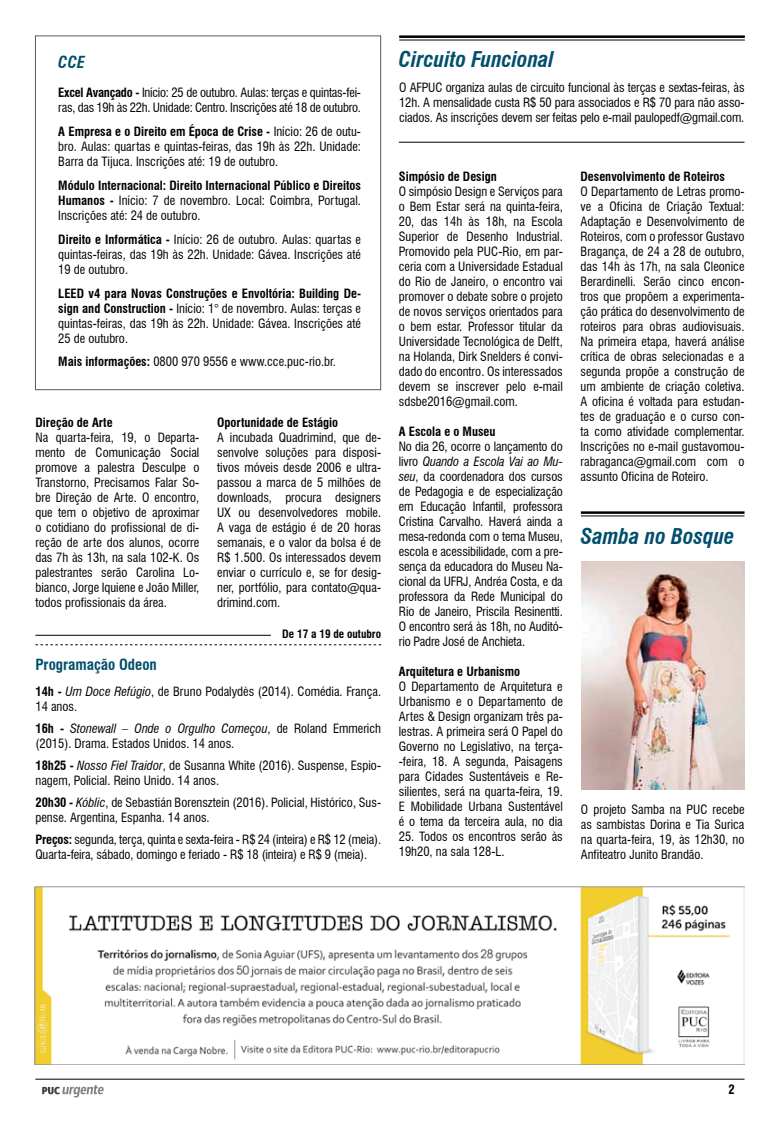
<style>
.page{position:relative;width:780px;height:1134px;background:#fff}
.page>*{position:absolute;margin:0;border:0;box-sizing:border-box;transform-origin:0 0}
.t1{font:italic 700 condensed 21.25px "Swiss 721 BT";color:#004f6c}
.t2{font:italic 700 condensed 16.25px "Swiss 721 BT";color:#004f6c}
.t3{font:700 condensed 15px "Swiss 721 BT";color:#004f6c}
.t4{font:condensed 12.5px/15px "Swiss 721 BT";color:#000;text-align:justify}
.t5{font:condensed 12.5px/15px "Swiss 721 BT";letter-spacing:-.02em;color:#000}
.t6{font:700 condensed 12.5px "Swiss 721 BT";color:#000}
.t7{font:700 condensed 11.25px "Swiss 721 BT";color:#000}
.s1{font-weight:700}
.s2{font-style:italic}
</style>
<div class="page">
<hr style="left:35px;top:1079px;width:709px;height:1px;background:#000">
<svg style="left:42px;top:1085px;width:62px;height:12px"></svg>
<hr style="left:399px;top:142px;width:345px;height:1px;background:#000">
<hr style="left:399px;top:35px;width:345px;height:3px;background:#000">
<hr style="left:399px;top:40px;width:345px;height:1px;background:#000">
<div style="left:35px;top:35px;width:346px;height:355px;border:1px solid #58595b"></div>
<svg style="left:35px;top:644px;width:346px;height:1px"></svg>
<hr style="left:35px;top:635px;width:236px;height:1px;background:#000">
<img style="left:34px;top:886px;width:710px;height:178px">
<hr style="left:581px;top:511px;width:163px;height:3px;background:#000">
<hr style="left:581px;top:515px;width:163px;height:1px;background:#000">
<img style="left:581px;top:562px;width:163px;height:228px">
<h2 class="t2" style="left:58px;top:52px;width:28px">CCE</h2>
<p class="t5" style="left:58px;top:85px;width:304px"><span class="s1">Excel Avançado -</span> Início: 25 de outubro. Aulas: terças e quintas-fei&shy;ras, das 19h às 22h. Unidade: Centro. Inscrições até 18 de outubro.</p>
<p class="t4" style="left:58px;top:124px;width:304px"><span class="s1">A Empresa e o Direito em Época de Crise -</span> Início: 26 de outu&shy;bro. Aulas: quartas e quintas-feiras, das 19h às 22h. Unidade:<br>Barra da Tijuca. Inscrições até: 19 de outubro.</p>
<p class="t4" style="left:58px;top:178px;width:304px"><span class="s1">Módulo Internacional: Direito Internacional Público e Direitos Humanos -</span> Início: 7 de novembro. Local: Coimbra, Portugal.<br>Inscrições até: 24 de outubro.</p>
<p class="t4" style="left:58px;top:232px;width:304px"><span class="s1">Direito e Informática -</span> Início: 26 de outubro. Aulas: quartas e quintas-feiras, das 19h às 22h. Unidade: Gávea. Inscrições até 19 de outubro.</p>
<p class="t4" style="left:58px;top:285px;width:304px"><span class="s1">LEED v4 para Novas Construções e Envoltória: Building De&shy;sign and Construction -</span> Início: 1° de novembro. Aulas: terças e quintas-feiras, das 19h às 22h. Unidade: Gávea. Inscrições até 25 de outubro.</p>
<p class="t4" style="left:58px;top:354px;width:279px"><span class="s1">Mais informações:</span> 0800 970 9556 e www.cce.puc-rio.br.</p>
<p class="t6" style="left:35px;top:415px;width:79px">Direção de Arte</p>
<p class="t4" style="left:35px;top:430px;width:165px">Na quarta-feira, 19, o Departa&shy;mento de Comunicação Social promove a palestra Desculpe o Transtorno, Precisamos Falar So&shy;bre Direção de Arte. O encontro, que tem o objetivo de aproximar o cotidiano do profissional de di&shy;reção de arte dos alunos, ocorre das 7h às 13h, na sala 102-K. Os palestrantes serão Carolina Lo&shy;bianco, Jorge Iquiene e João Miller, todos profissionais da área.</p>
<p class="t3" style="left:35px;top:656px;width:123px">Programação Odeon</p>
<p class="t6" style="left:217px;top:415px;width:123px">Oportunidade de Estágio</p>
<p class="t4" style="left:217px;top:430px;width:165px">A incubada Quadrimind, que de&shy;senvolve soluções para disposi&shy;tivos móveis desde 2006 e ultra&shy;passou a marca de 5 milhões de downloads, procura designers UX ou desenvolvedores mobile.<br>A vaga de estágio é de 20 horas semanais, e o valor da bolsa é de R$ 1.500. Os interessados devem enviar o currículo e, se for desig&shy;ner, portfólio, para contato@qua&shy;drimind.com.</p>
<p class="t7" style="left:282px;top:627px;width:100px">De 17 a 19 de outubro</p>
<p class="t4" style="left:35px;top:684px;width:347px"><span class="s1">14h -</span> <span class="s2">Um Doce Refúgio</span>, de Bruno Podalydès (2014). Comédia. França.<br>14 anos.</p>
<p class="t4" style="left:35px;top:721px;width:347px"><span class="s1">16h -</span> <span class="s2">Stonewall – Onde o Orgulho Começou</span>, de Roland Emmerich (2015). Drama. Estados Unidos. 14 anos.</p>
<p class="t4" style="left:35px;top:758px;width:347px"><span class="s1">18h25 -</span> <span class="s2">Nosso Fiel Traidor</span>, de Susanna White (2016). Suspense, Espio&shy;nagem, Policial. Reino Unido. 14 anos.</p>
<p class="t4" style="left:35px;top:795px;width:347px"><span class="s1">20h30 -</span> <span class="s2">Kóblic</span>, de Sebastián Borensztein (2016). Policial, Histórico, Sus&shy;pense. Argentina, Espanha. 14 anos.</p>
<p class="t4" style="left:35px;top:832px;width:347px"><span class="s1">Preços:</span> segunda, terça, quinta e sexta-feira - R$ 24 (inteira) e R$ 12 (meia).<br>Quarta-feira, sábado, domingo e feriado - R$ 18 (inteira) e R$ 9 (meia).</p>
<h1 class="t1" style="left:399px;top:46px;width:157px">Circuito Funcional</h1>
<p class="t4" style="left:399px;top:80px;width:347px">O AFPUC organiza aulas de circuito funcional às terças e sextas-feiras, às 12h. A mensalidade custa R$ 50 para associados e R$ 70 para não asso&shy;ciados. As inscrições devem ser feitas pelo e-mail paulopedf@gmail.com.</p>
<p class="t6" style="left:399px;top:169px;width:100px">Simpósio de Design</p>
<p class="t4" style="left:399px;top:184px;width:165px">O simpósio Design e Serviços para o Bem Estar será na quinta-feira, 20, das 14h às 18h, na Escola Superior de Desenho Industrial.<br>Promovido pela PUC-Rio, em par&shy;ceria com a Universidade Estadual do Rio de Janeiro, o encontro vai promover o debate sobre o projeto de novos serviços orientados para o bem estar. Professor titular da Universidade Tecnológica de Delft, na Holanda, Dirk Snelders é convi&shy;dado do encontro. Os interessados devem se inscrever pelo e-mail sdsbe2016@gmail.com.</p>
<p class="t6" style="left:399px;top:424px;width:98px">A Escola e o Museu</p>
<p class="t4" style="left:399px;top:439px;width:165px">No dia 26, ocorre o lançamento do livro <span class="s2">Quando a Escola Vai ao Mu&shy;seu</span>, da coordenadora dos cursos de Pedagogia e de especialização em Educação Infantil, professora Cristina Carvalho. Haverá ainda a mesa-redonda com o tema Museu, escola e acessibilidade, com a pre&shy;sença da educadora do Museu Na&shy;cional da UFRJ, Andréa Costa, e da professora da Rede Municipal do Rio de Janeiro, Priscila Resinentti.<br>O encontro será às 18h, no Auditó&shy;rio Padre José de Anchieta.</p>
<p class="t6" style="left:399px;top:664px;width:123px">Arquitetura e Urbanismo</p>
<p class="t4" style="left:399px;top:679px;width:165px">O Departamento de Arquitetura e Urbanismo e o Departamento de Artes &amp; Design organizam três pa&shy;lestras. A primeira será O Papel do Governo no Legislativo, na terça--feira, 18. A segunda, Paisagens para Cidades Sustentáveis e Re&shy;silientes, será na quarta-feira, 19.<br>E Mobilidade Urbana Sustentável é o tema da terceira aula, no dia</p>
<p class="t4" style="left:399px;top:829px;width:165px">25. Todos os encontros serão às<br>19h20, na sala 128-L.</p>
<p class="t6" style="left:580px;top:169px;width:146px">Desenvolvimento de Roteiros</p>
<p class="t4" style="left:580px;top:184px;width:165px">O Departamento de Letras promo&shy;ve a Oficina de Criação Textual:<br>Adaptação e Desenvolvimento de Roteiros, com o professor Gustavo Bragança, de 24 a 28 de outubro, das 14h às 17h, na sala Cleonice Berardinelli. Serão cinco encon&shy;tros que propõem a experimenta&shy;ção prática do desenvolvimento de roteiros para obras audiovisuais.<br>Na primeira etapa, haverá análise crítica de obras selecionadas e a segunda propõe a construção de um ambiente de criação coletiva.<br>A oficina é voltada para estudan&shy;tes de graduação e o curso con&shy;ta como atividade complementar.<br>Inscrições no e-mail gustavomou&shy;rabraganca@gmail.com com o assunto Oficina de Roteiro.</p>
<h1 class="t1" style="left:580px;top:524px;width:155px">Samba no Bosque</h1>
<p class="t4" style="left:581px;top:802px;width:165px">O projeto Samba na PUC recebe as sambistas Dorina e Tia Surica na quarta-feira, 19, às 12h30, no Anfiteatro Junito Brandão.</p>
<p class="t6" style="left:728px;top:1082px;width:8px">2</p>
</div>
